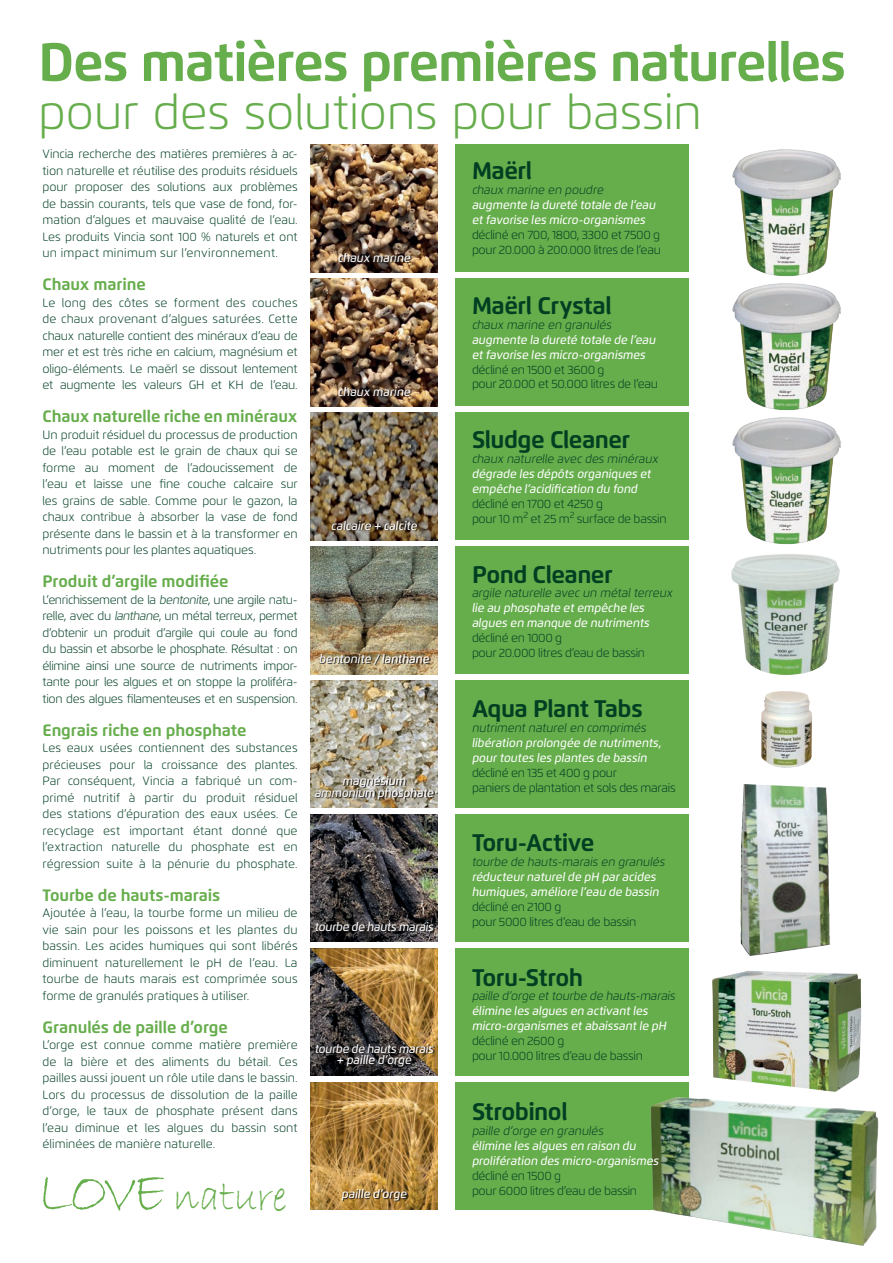
<style>
.page{position:relative;width:893px;height:1263px;background:#fff}
.page>*{position:absolute;margin:0;border:0;box-sizing:border-box;transform-origin:0 0}
.kop_36{font:700 54px "Flexo";letter-spacing:-.03em;color:#66ad4c}
.kop_36-2{font:300 48px "Flexo";letter-spacing:-.01em;color:#66ad4c}
.t1{font:45px "Bradley Hand ITC";letter-spacing:.01em;color:#66ad4c;scale:.9 1}
.tabel_12{font:700 24px "Flexo";letter-spacing:-.025em;color:#003f22}
.sfeer_heading{font:700 16.5px "Flexo";letter-spacing:-.005em;color:#66ad4c}
.tabel_9{font:300 12px/16.5px "Flexo";color:#003f22;text-align:justify}
.tabel_12-2{font:italic 500 12px/15px "Flexo";letter-spacing:-.005em;color:#fff}
.tabel_12-3{font:300 12px "Flexo";letter-spacing:-.03em;color:#003f22}
.tabel_12-4{font:italic 300 12px "Flexo";color:#003f22}
.sfeer_heading-2{font:italic 500 12px/11.9px "Flexo";letter-spacing:-.005em;color:#fff;text-align:center}
.tabel_9-2{font:600 3.3px "Flexo";letter-spacing:-.01em;color:#231f20}
.s1{font-style:italic}
.s2{font-size:60px}
</style>
<div class="page">
<div style="left:455px;top:1082px;width:234px;height:128px;background:#66ad4c"></div>
<div style="left:455px;top:814px;width:234px;height:128px;background:#66ad4c"></div>
<div style="left:455px;top:948px;width:234px;height:128px;background:#66ad4c"></div>
<div style="left:455px;top:546px;width:234px;height:128px;background:#66ad4c"></div>
<div style="left:455px;top:680px;width:234px;height:128px;background:#66ad4c"></div>
<div style="left:455px;top:412px;width:234px;height:128px;background:#66ad4c"></div>
<div style="left:455px;top:279px;width:234px;height:127px;background:#66ad4c"></div>
<div style="left:455px;top:145px;width:234px;height:127px;background:#66ad4c"></div>
<img style="left:310px;top:145px;width:128px;height:127px">
<img style="left:310px;top:279px;width:128px;height:127px">
<img style="left:310px;top:680px;width:128px;height:128px">
<img style="left:310px;top:546px;width:128px;height:128px">
<img style="left:310px;top:412px;width:128px;height:128px">
<img style="left:310px;top:814px;width:128px;height:128px">
<img style="left:310px;top:1082px;width:128px;height:128px">
<img style="left:310px;top:948px;width:128px;height:128px">
<img style="left:732px;top:283px;width:109px;height:127px">
<img style="left:732px;top:417px;width:109px;height:128px">
<img style="left:732px;top:149px;width:109px;height:128px">
<hr style="left:778px;top:524px;width:14px;height:4px;background:#f2f1f0">
<div style="left:778px;top:390px;width:14px;height:5px;background:#f2f1f0"></div>
<div style="left:778px;top:256px;width:14px;height:5px;background:#f2f1f0"></div>
<img style="left:740px;top:784px;width:90px;height:172px">
<img style="left:761px;top:691px;width:51px;height:77px">
<img style="left:650px;top:1097px;width:228px;height:149px">
<img style="left:712px;top:970px;width:149px;height:122px">
<img style="left:731px;top:554px;width:109px;height:121px">
<img style="left:316px;top:254px;width:119px;height:947px">
<p class="kop_36" style="left:38px;top:29px;width:809px">Des matières premières naturelles</p>
<p class="kop_36-2" style="left:38px;top:83px;width:665px">pour des solutions pour bassin</p>
<p class="tabel_9" style="left:43px;top:146px;width:257px">Vincia recherche des matières premières à ac&shy;tion naturelle et réutilise des produits résiduels pour proposer des solutions aux problèmes de bassin courants, tels que vase de fond, for&shy;mation d’algues et mauvaise qualité de l’eau.<br>Les produits Vincia sont 100 % naturels et ont un impact minimum sur l’environnement.</p>
<p class="sfeer_heading" style="left:43px;top:274px;width:105px">Chaux marine</p>
<p class="tabel_9" style="left:43px;top:294px;width:257px">Le long des côtes se forment des couches de chaux provenant d’algues saturées. Cette</p>
<p class="tabel_9" style="left:43px;top:327px;width:257px">chaux naturelle contient des minéraux d’eau de mer et est très riche en calcium, magnésium et oligo-éléments. Le maërl se dissout lentement et augmente les valeurs GH et KH de l’eau.</p>
<p class="sfeer_heading" style="left:43px;top:406px;width:257px">Chaux naturelle riche en minéraux</p>
<p class="tabel_9" style="left:43px;top:426px;width:257px">Un produit résiduel du processus de production de l’eau potable est le grain de chaux qui se forme au moment de l’adoucissement de l’eau et laisse une fine couche calcaire sur les grains de sable. Comme pour le gazon, la chaux contribue à absorber la vase de fond présente dans le bassin et à la transformer en nutriments pour les plantes aquatiques.</p>
<p class="sfeer_heading" style="left:43px;top:571px;width:188px">Produit d’argile modifiée</p>
<p class="tabel_9" style="left:43px;top:591px;width:257px">L’enrichissement de la <span class="s1">bentonite</span>, une argile natu&shy;relle, avec du <span class="s1">lanthane</span>, un métal terreux, permet d’obtenir un produit d’argile qui coule au fond du bassin et absorbe le phosphate. Résultat : on élimine ainsi une source de nutriments impor&shy;tante pour les algues et on stoppe la proliféra&shy;tion des algues filamenteuses et en suspension.</p>
<p class="sfeer_heading" style="left:43px;top:720px;width:206px">Engrais riche en phosphate</p>
<p class="tabel_9" style="left:43px;top:740px;width:257px">Les eaux usées contiennent des substances précieuses pour la croissance des plantes.<br>Par conséquent, Vincia a fabriqué un com&shy;primé nutritif à partir du produit résiduel des stations d’épuration des eaux usées. Ce recyclage est important étant donné que l’extraction naturelle du phosphate est en régression suite à la pénurie du phosphate.</p>
<p class="sfeer_heading" style="left:43px;top:885px;width:179px">Tourbe de hauts-marais</p>
<p class="tabel_9" style="left:43px;top:905px;width:257px">Ajoutée à l’eau, la tourbe forme un milieu de vie sain pour les poissons et les plantes du bassin. Les acides humiques qui sont libérés diminuent naturellement le pH de l’eau. La tourbe de hauts marais est comprimée sous forme de granulés pratiques à utiliser.</p>
<p class="sfeer_heading" style="left:43px;top:1017px;width:187px">Granulés de paille d’orge</p>
<p class="tabel_9" style="left:43px;top:1037px;width:257px">L’orge est connue comme matière première de la bière et des aliments du bétail. Ces pailles aussi jouent un rôle utile dans le bassin.<br>Lors du processus de dissolution de la paille d’orge, le taux de phosphate présent dans l’eau diminue et les algues du bassin sont éliminées de manière naturelle.</p>
<p class="t1" style="left:38px;top:1168px;width:278px"><span class="s2">LOVE</span> nature</p>
<p class="sfeer_heading-2" style="left:338px;top:252px;width:74px">chaux marine</p>
<p class="sfeer_heading-2" style="left:338px;top:386px;width:74px">chaux marine</p>
<p class="sfeer_heading-2" style="left:331px;top:520px;width:88px">calcaire + calcite</p>
<p class="sfeer_heading-2" style="left:319px;top:653px;width:112px">bentonite / lanthane</p>
<p class="sfeer_heading-2" style="left:315px;top:775px;width:121px">magnésium ammonium phosphate</p>
<p class="sfeer_heading-2" style="left:315px;top:921px;width:120px">tourbe de hauts marais</p>
<p class="sfeer_heading-2" style="left:315px;top:1042px;width:120px">tourbe de hauts marais</p>
<p class="sfeer_heading-2" style="left:337px;top:1054px;width:76px">+ paille d’orge</p>
<p class="sfeer_heading-2" style="left:342px;top:1188px;width:67px">paille d’orge</p>
<p class="tabel_12" style="left:472px;top:156px;width:62px">Maërl</p>
<p class="tabel_12-4" style="left:472px;top:183px;width:133px">chaux marine en poudre</p>
<p class="tabel_12-2" style="left:472px;top:198px;width:185px">augmente la dureté totale de l’eau</p>
<p class="tabel_12-2" style="left:472px;top:213px;width:175px">et favorise les micro-organismes</p>
<p class="tabel_12-3" style="left:472px;top:228px;width:190px">décliné en 700, 1800, 3300 et 7500 g</p>
<p class="tabel_12-3" style="left:472px;top:243px;width:190px">pour 20.000 à 200.000 litres de l’eau</p>
<p class="tabel_12" style="left:472px;top:291px;width:141px">Maërl Crystal</p>
<p class="tabel_12-4" style="left:472px;top:317px;width:141px">chaux marine en granulés</p>
<p class="tabel_12-2" style="left:472px;top:332px;width:185px">augmente la dureté totale de l’eau</p>
<p class="tabel_12-2" style="left:472px;top:347px;width:175px">et favorise les micro-organismes</p>
<p class="tabel_12-3" style="left:472px;top:362px;width:134px">décliné en 1500 et 3600 g</p>
<p class="tabel_12-3" style="left:472px;top:377px;width:187px">pour 20.000 et 50.000 litres de l’eau</p>
<p class="tabel_12" style="left:472px;top:425px;width:160px">Sludge Cleaner</p>
<p class="tabel_12-4" style="left:472px;top:452px;width:188px">chaux naturelle avec des minéraux</p>
<p class="tabel_12-2" style="left:472px;top:466px;width:181px">dégrade les dépôts organiques et empêche l’acidification du fond</p>
<p class="tabel_12-3" style="left:472px;top:496px;width:133px">décliné en 1700 et 4250 g</p>
<p class="tabel_12-3" style="left:472px;top:511px;width:196px">pour 10 m<sup>2</sup> et 25 m<sup>2</sup> surface de bassin</p>
<p class="tabel_12" style="left:472px;top:559px;width:142px">Pond Cleaner</p>
<p class="tabel_12-4" style="left:472px;top:586px;width:202px">argile naturelle avec un métal terreux</p>
<p class="tabel_12-2" style="left:472px;top:601px;width:179px">lie au phosphate et empêche les algues en manque de nutriments</p>
<p class="tabel_12-3" style="left:472px;top:631px;width:92px">décliné en 1000 g</p>
<p class="tabel_12-3" style="left:472px;top:646px;width:175px">pour 20.000 litres d’eau de bassin</p>
<p class="tabel_12" style="left:472px;top:694px;width:172px">Aqua Plant Tabs</p>
<p class="tabel_12-4" style="left:472px;top:720px;width:176px">nutriment naturel en comprimés</p>
<p class="tabel_12-2" style="left:472px;top:735px;width:191px">libération prolongée de nutriments, pour toutes les plantes de bassin</p>
<p class="tabel_12-3" style="left:472px;top:765px;width:146px">décliné en 135 et 400 g pour</p>
<p class="tabel_12-3" style="left:472px;top:780px;width:205px">paniers de plantation et sols des marais</p>
<p class="tabel_12" style="left:472px;top:828px;width:124px">Toru-Active</p>
<p class="tabel_12-4" style="left:472px;top:855px;width:194px">tourbe de hauts-marais en granulés</p>
<p class="tabel_12-2" style="left:472px;top:869px;width:189px">réducteur naturel de pH par acides humiques, améliore l’eau de bassin</p>
<p class="tabel_12-3" style="left:472px;top:899px;width:91px">décliné en 2100 g</p>
<p class="tabel_12-3" style="left:472px;top:914px;width:166px">pour 5000 litres d’eau de bassin</p>
<p class="tabel_12" style="left:472px;top:962px;width:113px">Toru-Stroh</p>
<p class="tabel_12-4" style="left:472px;top:989px;width:205px">paille d’orge et tourbe de hauts-marais</p>
<p class="tabel_12-2" style="left:472px;top:1004px;width:196px">élimine les algues en activant les micro-organismes et abaissant le pH</p>
<p class="tabel_12-3" style="left:472px;top:1034px;width:94px">décliné en 2600 g</p>
<p class="tabel_12-3" style="left:472px;top:1049px;width:172px">pour 10.000 litres d’eau de bassin</p>
<p class="tabel_12" style="left:472px;top:1097px;width:97px">Strobinol</p>
<p class="tabel_12-4" style="left:472px;top:1123px;width:133px">paille d’orge en granulés</p>
<p class="tabel_12-2" style="left:472px;top:1138px;width:188px">élimine les algues en raison du prolifération des micro-organismes</p>
<p class="tabel_12-3" style="left:472px;top:1168px;width:91px">décliné en 1500 g</p>
<p class="tabel_12-3" style="left:472px;top:1183px;width:167px">pour 6000 litres d’eau de bassin</p>
<p class="tabel_9-2" style="left:780px;top:256px;width:12px">700 g℮</p>
<p class="tabel_9-2" style="left:779px;top:389px;width:14px">1500 g℮</p>
<p class="tabel_9-2" style="left:779px;top:523px;width:14px">1700 g℮</p>
</div>
